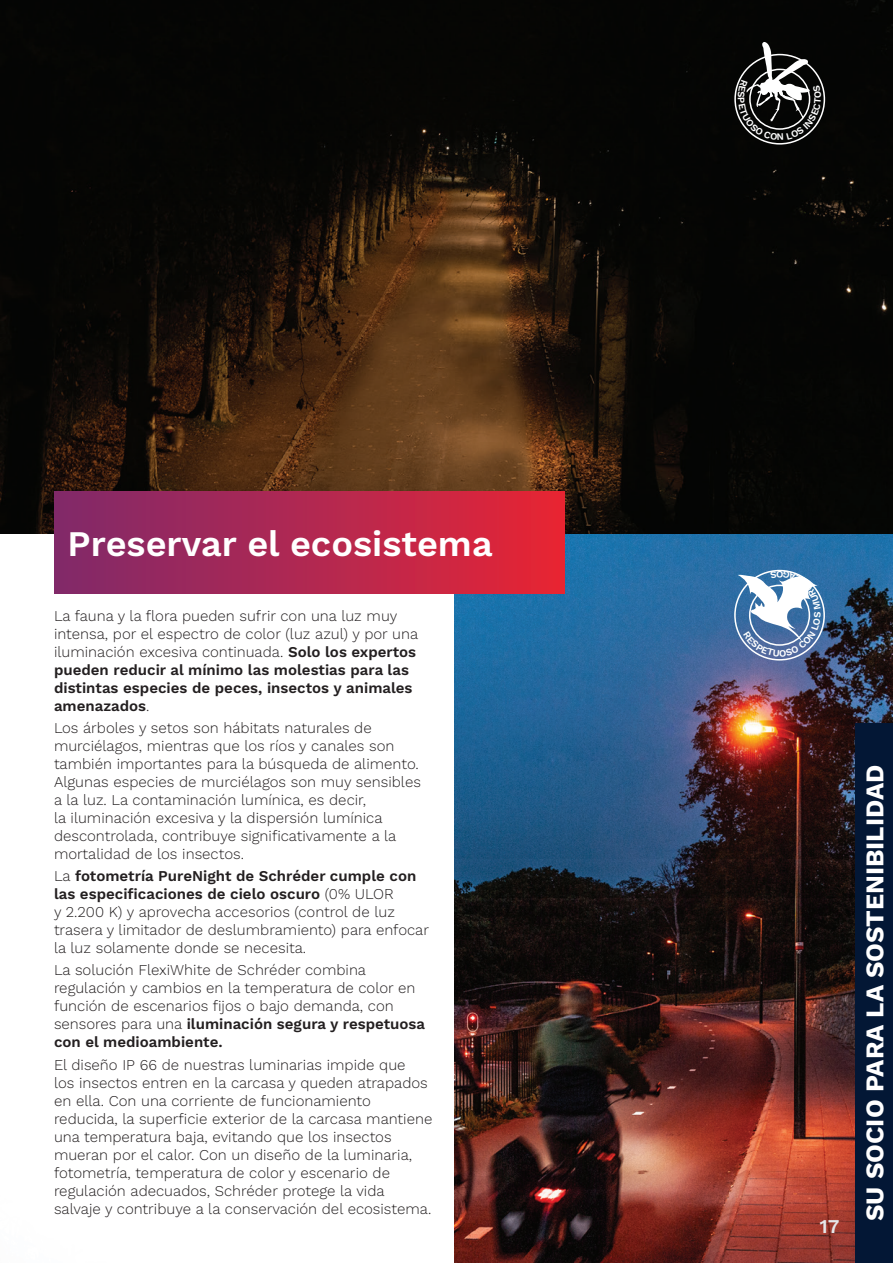
<style>
.page{position:relative;width:893px;height:1263px;background:#fff}
.page>*{position:absolute;margin:0;border:0;box-sizing:border-box;transform-origin:0 0}
.t1{font:600 36px "Work Sans";color:#fff}
.t2{font:700 25.5px "Work Sans";color:#fff}
.t3{font:600 19.5px "Work Sans";color:#e6e7e9}
.t4{font:300 15px/18px "Work Sans";color:#231f20}
.t5{font:600 9.9px "Work Sans";color:#fff}
.s1{font-weight:600}
</style>
<div class="page">
<img style="left:454px;top:534px;width:439px;height:729px">
<img style="left:0;top:0;width:893px;height:534px">
<div style="left:54px;top:491px;width:510px;height:102px;background:linear-gradient(to right,#7f2a6b,#e62535)"></div>
<div style="left:855px;top:723px;width:38px;height:540px;background:#031735"></div>
<svg style="left:734px;top:570px;width:91px;height:91px"></svg>
<svg style="left:734px;top:42px;width:91px;height:103px;background:#353534"></svg>
<h1 class="t1" style="left:68px;top:523px;width:427px">Preservar el ecosistema</h1>
<p class="t4" style="left:54px;top:606px;width:366px">La fauna y la flora pueden sufrir con una luz muy intensa, por el espectro de color (luz azul) y por una iluminación excesiva continuada. <span class="s1">Solo los expertos pueden reducir al mínimo las molestias para las distintas especies de peces, insectos y animales amenazados</span>.</p>
<p class="t4" style="left:54px;top:718px;width:368px">Los árboles y setos son hábitats naturales de murciélagos, mientras que los ríos y canales son también importantes para la búsqueda de alimento.<br>Algunas especies de murciélagos son muy sensibles a la luz. La contaminación lumínica, es decir,<br>la iluminación excesiva y la dispersión lumínica descontrolada, contribuye significativamente a la mortalidad de los insectos.</p>
<p class="t4" style="left:54px;top:866px;width:377px">La <span class="s1">fotometría PureNight de Schréder cumple con las especificaciones de cielo oscuro</span> (0% ULOR<br>y 2.200 K) y aprovecha accesorios (control de luz trasera y limitador de deslumbramiento) para enfocar la luz solamente donde se necesita.</p>
<p class="t4" style="left:54px;top:961px;width:373px">La solución FlexiWhite de Schréder combina regulación y cambios en la temperatura de color en función de escenarios fijos o bajo demanda, con sensores para una <span class="s1">iluminación segura y respetuosa con el medioambiente.</span></p>
<p class="t4" style="left:54px;top:1055px;width:380px">El diseño IP 66 de nuestras luminarias impide que<br>los insectos entren en la carcasa y queden atrapados en ella. Con una corriente de funcionamiento reducida, la superficie exterior de la carcasa mantiene una temperatura baja, evitando que los insectos mueran por el calor. Con un diseño de la luminaria, fotometría, temperatura de color y escenario de regulación adecuados, Schréder protege la vida salvaje y contribuye a la conservación del ecosistema.</p>
<p class="t5" style="left:783px;top:580px;width:9px;rotate:-180deg">O</p>
<h3 class="t3" style="left:819px;top:1215px;width:21px">17</h3>
<h2 class="t2" style="left:860px;top:1221px;width:458px;rotate:-90deg">SU SOCIO PARA LA SOSTENIBILIDAD</h2>
</div>
